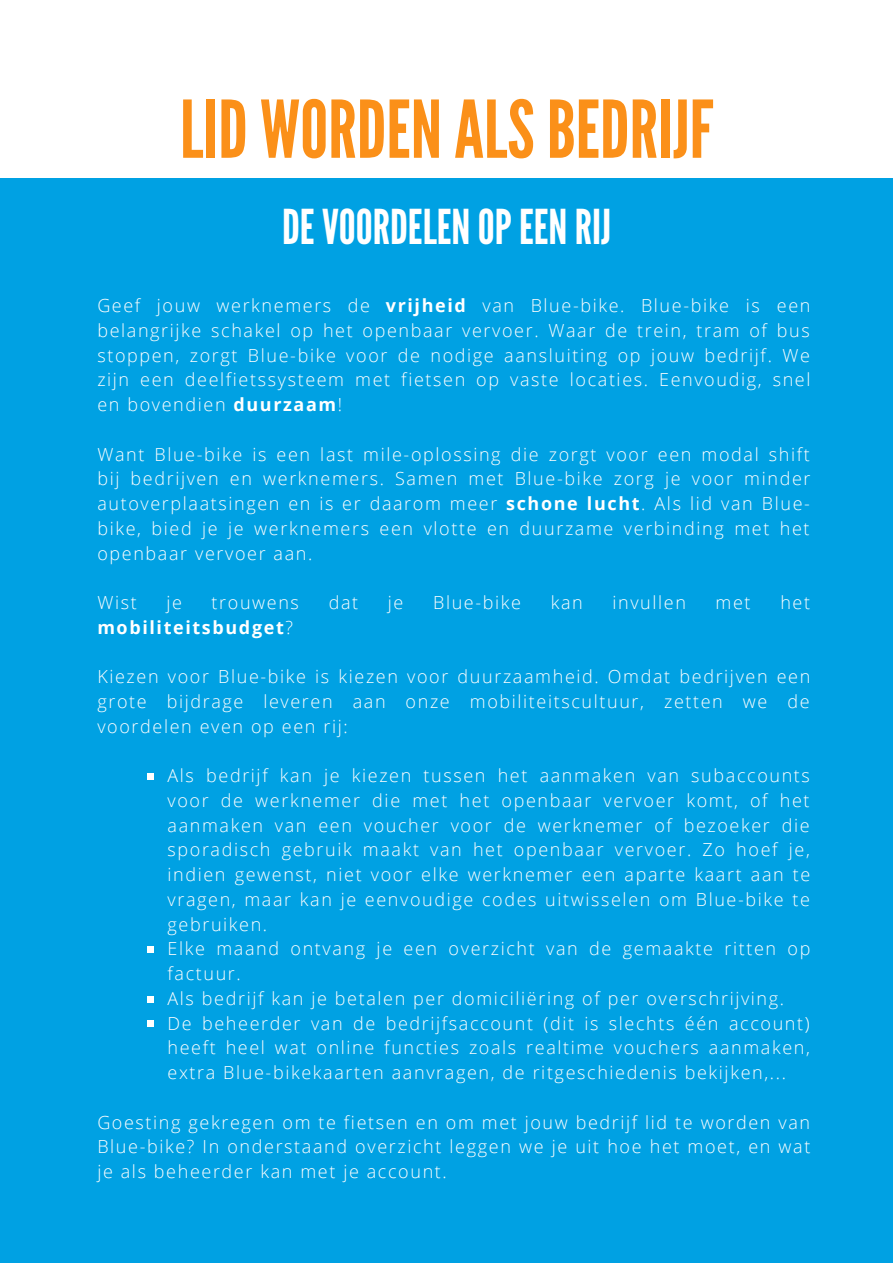
<style>
.page{position:relative;width:893px;height:1264px;background:#fff}
.page>*{position:absolute;margin:0;border:0;box-sizing:border-box;transform-origin:0 0}
.t1{font:79.35px "League Gothic";color:#fb9019}
.t2{font:48px "League Gothic";color:#fff}
.t3{font:300 18px/24.8px "Open Sans";letter-spacing:.09em;color:#fff;text-align:justify}
.t4{font:700 18px "Open Sans";letter-spacing:.09em;color:#fff}
.s1{font-weight:700}
.s2{font-weight:300}
</style>
<div class="page">
<div style="left:0;top:179px;width:892px;height:1083px;background:#00a1e3"></div>
<div style="left:147px;top:773px;width:6px;height:7px;background:#fff"></div>
<div style="left:147px;top:946px;width:6px;height:7px;background:#fff"></div>
<div style="left:147px;top:995px;width:6px;height:7px;background:#fff"></div>
<div style="left:147px;top:1020px;width:6px;height:7px;background:#fff"></div>
<p class="t1" style="left:180px;top:84px;width:535px">LID WORDENALSBEDRIJF</p>
<p class="t2" style="left:282px;top:199px;width:330px">DEVOORDELENOPEENRIJ</p>
<p class="t3" style="left:97px;top:293px;width:714px">Geef jouw werknemers de <span class="s1">vrijheid</span> van Blue-bike. Blue-bike is een belangrijke schakel op het openbaar vervoer. Waar de trein, tram of bus stoppen, zorgt Blue-bike voor de nodige aansluiting op jouw bedrijf. We zijn een deelfietssysteem met fietsen op vaste locaties. Eenvoudig, snel en bovendien <span class="s1">duurzaam</span>!</p>
<p class="t3" style="left:97px;top:441px;width:714px">Want Blue-bike is een last mile-oplossing die zorgt voor een modal shift bij bedrijven en werknemers. Samen met Blue-bike zorg je voor minder autoverplaatsingen en is er daarom meer <span class="s1">schone lucht</span>. Als lid van Blue&shy;bike, bied je je werknemers een vlotte en duurzame verbinding met het openbaar vervoer aan.</p>
<p class="t3" style="left:97px;top:589px;width:41px">Wist</p>
<p class="t3" style="left:166px;top:589px;width:17px">je</p>
<p class="t3" style="left:211px;top:589px;width:89px">trouwens</p>
<p class="t3" style="left:329px;top:589px;width:31px">dat</p>
<p class="t3" style="left:388px;top:589px;width:17px">je</p>
<p class="t3" style="left:433px;top:589px;width:89px">Blue-bike</p>
<p class="t3" style="left:550px;top:589px;width:34px">kan</p>
<p class="t3" style="left:612px;top:589px;width:75px">invullen</p>
<p class="t3" style="left:715px;top:589px;width:36px">met</p>
<p class="t3" style="left:780px;top:589px;width:31px">het</p>
<p class="t4" style="left:97px;top:614px;width:197px">mobiliteitsbudget<span class="s2">?</span></p>
<p class="t3" style="left:97px;top:664px;width:714px">Kiezen voor Blue-bike is kiezen voor duurzaamheid. Omdat bedrijven een grote bijdrage leveren aan onze mobiliteitscultuur, zetten we de voordelen even op een rij:</p>
<p class="t3" style="left:167px;top:762px;width:644px">Als bedrijf kan je kiezen tussen het aanmaken van subaccounts voor de werknemer die met het openbaar vervoer komt, of het aanmaken van een voucher voor de werknemer of bezoeker die sporadisch gebruik maakt van het openbaar vervoer. Zo hoef je, indien gewenst, niet voor elke werknemer een aparte kaart aan te vragen, maar kan je eenvoudige codes uitwisselen om Blue-bike te gebruiken.</p>
<p class="t3" style="left:167px;top:936px;width:644px">Elke maand ontvang je een overzicht van de gemaakte ritten op factuur.</p>
<p class="t3" style="left:167px;top:985px;width:618px">Als bedrijf kan je betalen per domiciliëring of per overschrijving.</p>
<p class="t3" style="left:167px;top:1010px;width:644px">De beheerder van de bedrijfsaccount (dit is slechts één account) heeft heel wat online functies zoals realtime vouchers aanmaken, extra Blue-bikekaarten aanvragen, de ritgeschiedenis bekijken,...</p>
<p class="t3" style="left:97px;top:1109px;width:714px">Goesting gekregen om te fietsen en om met jouw bedrijf lid te worden van Blue-bike? In onderstaand overzicht leggen we je uit hoe het moet, en wat je als beheerder kan met je account.</p>
</div>
